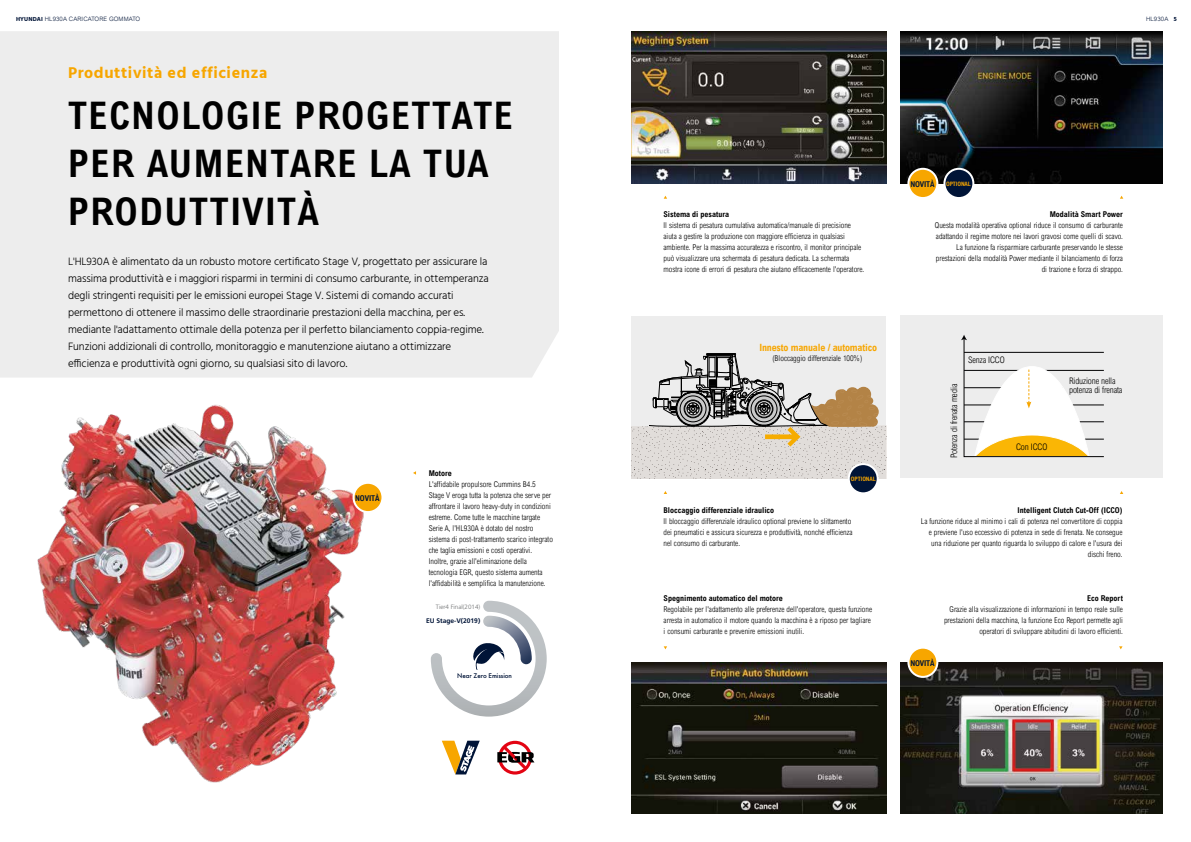
<style>
.page{position:relative;width:1191px;height:842px;background:#fff}
.page>*{position:absolute;margin:0;border:0;box-sizing:border-box;transform-origin:0 0}
.t1{font:700 condensed 38px/48px "Arial";letter-spacing:.04em;color:#000}
.t2{font:700 16px "Hind";letter-spacing:.04em;color:#f7a600}
.t3{font:300 11px/17px "Hind";letter-spacing:-.01em;color:#000}
.t4{font:700 condensed 10px "Arial";letter-spacing:-.015em;color:#f7a600}
.t5{font:300 condensed 9px/9px "Arial";letter-spacing:-.015em;color:#000}
.t6{font:300 condensed 8px/11px "Arial";color:#000}
.t7{font:700 condensed 8px "Arial";color:#000}
.t8{font:700 condensed 8px "Arial";letter-spacing:-.02em;color:#001437}
.t9{font:700 6.7px "Frutiger";color:#001437}
.t10{font:300 6.2px "Frutiger";color:#6b6d6e}
.t11{font:500 6.2px "Futura";letter-spacing:-.01em;color:#001437}
.t12{font:300 6px "Arial";letter-spacing:.02em;color:#001437}
.t13{font:700 condensed 6px "Arial";letter-spacing:-.02em;color:#f7a600}
.s1{font-family:"Hind";font-weight:700}
</style>
<div class="page">
<img style="left:37px;top:405px;width:327px;height:378px">
<img style="left:900px;top:31px;width:262px;height:152px">
<img style="left:631px;top:31px;width:255px;height:152px">
<img style="left:900px;top:662px;width:262px;height:152px">
<svg style="left:431px;top:601px;width:116px;height:116px"></svg>
<svg style="left:497px;top:741px;width:37px;height:33px"></svg>
<div style="left:0;top:31px;width:559px;height:347px;background:#ededed"></div>
<svg style="left:442px;top:741px;width:38px;height:33px"></svg>
<img style="left:631px;top:662px;width:255px;height:152px">
<div style="left:900px;top:316px;width:262px;height:162px;background:#ededed"></div>
<div style="left:631px;top:316px;width:255px;height:162px;background:#ededed"></div>
<svg style="left:631px;top:354px;width:255px;height:124px"></svg>
<svg style="left:961px;top:335px;width:143px;height:122px"></svg>
<div style="left:908px;top:169px;width:29px;height:29px;background:#f7a600;border-radius:50%"></div>
<div style="left:907px;top:168px;width:31px;height:31px;border:2px solid #fff;border-radius:50%"></div>
<div style="left:908px;top:648px;width:29px;height:29px;background:#f7a600;border-radius:50%"></div>
<div style="left:907px;top:647px;width:31px;height:31px;border:2px solid #fff;border-radius:50%"></div>
<div style="left:848px;top:464px;width:29px;height:29px;background:#001437;border-radius:50%"></div>
<div style="left:847px;top:463px;width:31px;height:31px;border:2px solid #fff;border-radius:50%"></div>
<div style="left:944px;top:169px;width:29px;height:29px;background:#001437;border-radius:50%"></div>
<div style="left:943px;top:168px;width:31px;height:31px;border:2px solid #fff;border-radius:50%"></div>
<div style="left:353px;top:483px;width:29px;height:29px;background:#f7a600;border-radius:50%"></div>
<div style="left:352px;top:482px;width:31px;height:31px;border:2px solid #fff;border-radius:50%"></div>
<p class="t12" style="left:16px;top:15px;width:126px"><span class="s1">HYUNDAI</span> HL930A CARICATORE GOMMATO</p>
<p class="t12" style="left:1146px;top:15px;width:32px">HL930A <span class="s1">5</span></p>
<h2 class="t2" style="left:68px;top:63px;width:201px">Produttività ed efficienza</h2>
<h1 class="t1" style="left:68px;top:91px;width:446px">TECNOLOGIE PROGETTATE<br>PER AUMENTARE LA TUA<br>PRODUTTIVITÀ</h1>
<p class="t3" style="left:68px;top:253px;width:422px">L'HL930A è alimentato da un robusto motore certificato Stage V, progettato per assicurare la massima produttività e i maggiori risparmi in termini di consumo carburante, in ottemperanza degli stringenti requisiti per le emissioni europei Stage V. Sistemi di comando accurati permettono di ottenere il massimo delle straordinarie prestazioni della macchina, per es. mediante l'adattamento ottimale della potenza per il perfetto bilanciamento coppia-regime.<br>Funzioni addizionali di controllo, monitoraggio e manutenzione aiutano a ottimizzare efficienza e produttività ogni giorno, su qualsiasi sito di lavoro.</p>
<p class="t8" style="left:355px;top:494px;width:26px">NOVITÀ</p>
<p class="t7" style="left:429px;top:469px;width:25px">Motore</p>
<p class="t6" style="left:429px;top:479px;width:126px">L'affidabile propulsore Cummins B4.5<br>Stage V eroga tutta la potenza che serve per affrontare il lavoro heavy-duty in condizioni estreme. Come tutte le macchine targate Serie A, l'HL930A è dotato del nostro sistema di post-trattamento scarico integrato che taglia emissioni e costi operativi.<br>Inoltre, grazie all'eliminazione della tecnologia EGR, questo sistema aumenta l'affidabilità e semplifica la manutenzione.</p>
<p class="t10" style="left:436px;top:603px;width:46px">Tier4 Final(2014)</p>
<p class="t9" style="left:426px;top:616px;width:56px">EU Stage-V(2019)</p>
<p class="t11" style="left:457px;top:672px;width:56px">Near Zero Emission</p>
<p class="t7" style="left:663px;top:210px;width:67px">Sistema di pesatura</p>
<p class="t6" style="left:663px;top:220px;width:202px">Il sistema di pesatura cumulativa automatica/manuale di precisione aiuta a gestire la produzione con maggiore efficienza in qualsiasi ambiente. Per la massima accuratezza e riscontro, il monitor principale può visualizzare una schermata di pesatura dedicata. La schermata mostra icone di errori di pesatura che aiutano efficacemente l'operatore.</p>
<p class="t4" style="left:759px;top:342px;width:119px">Innesto manuale / automatico</p>
<p class="t6" style="left:772px;top:353px;width:91px">(Bloccaggio differenziale 100%)</p>
<p class="t13" style="left:851px;top:475px;width:26px">OPTIONAL</p>
<p class="t7" style="left:663px;top:505px;width:112px">Bloccaggio differenziale idraulico</p>
<p class="t6" style="left:663px;top:515px;width:190px">Il bloccaggio differenziale idraulico optional previene lo slittamento dei pneumatici e assicura sicurezza e produttività, nonché efficienza nel consumo di carburante.</p>
<p class="t7" style="left:663px;top:593px;width:121px">Spegnimento automatico del motore</p>
<p class="t6" style="left:663px;top:603px;width:210px">Regolabile per l'adattamento alle preferenze dell'operatore, questa funzione arresta in automatico il motore quando la macchina è a riposo per tagliare i consumi carburante e prevenire emissioni inutili.</p>
<p class="t8" style="left:910px;top:180px;width:25px">NOVITÀ</p>
<p class="t13" style="left:946px;top:180px;width:26px">OPTIONAL</p>
<p class="t7" style="left:1049px;top:210px;width:75px">Modalità Smart Power</p>
<p class="t6" style="left:935px;top:220px;width:189px;text-align:right">Questa modalità operativa optional riduce il consumo di carburante adattando il regime motore nei lavori gravosi come quelli di scavo.<br>La funzione fa risparmiare carburante preservando le stesse prestazioni della modalità Power mediante il bilanciamento di forza di trazione e forza di strappo.</p>
<p class="t5" style="left:949px;top:458px;width:75px;rotate:-90deg">Potenza di frenata media</p>
<p class="t5" style="left:968px;top:355px;width:38px">Senza ICCO</p>
<p class="t5" style="left:1016px;top:442px;width:33px">Con ICCO</p>
<p class="t5" style="left:1069px;top:376px;width:55px">Riduzione nella potenza di frenata</p>
<p class="t7" style="left:1017px;top:505px;width:106px">Intelligent Clutch Cut-Off (ICCO)</p>
<p class="t6" style="left:920px;top:515px;width:203px;text-align:right">La funzione riduce al minimo i cali di potenza nel convertitore di coppia e previene l'uso eccessivo di potenza in sede di frenata. Ne consegue una riduzione per quanto riguarda lo sviluppo di calore e l'usura dei dischi freno.</p>
<p class="t8" style="left:910px;top:659px;width:25px">NOVITÀ</p>
<p class="t7" style="left:1087px;top:593px;width:37px">Eco Report</p>
<p class="t6" style="left:944px;top:603px;width:180px;text-align:right">Grazie alla visualizzazione di informazioni in tempo reale sulle prestazioni della macchina, la funzione Eco Report permette agli operatori di sviluppare abitudini di lavoro efficienti.</p>
</div>
